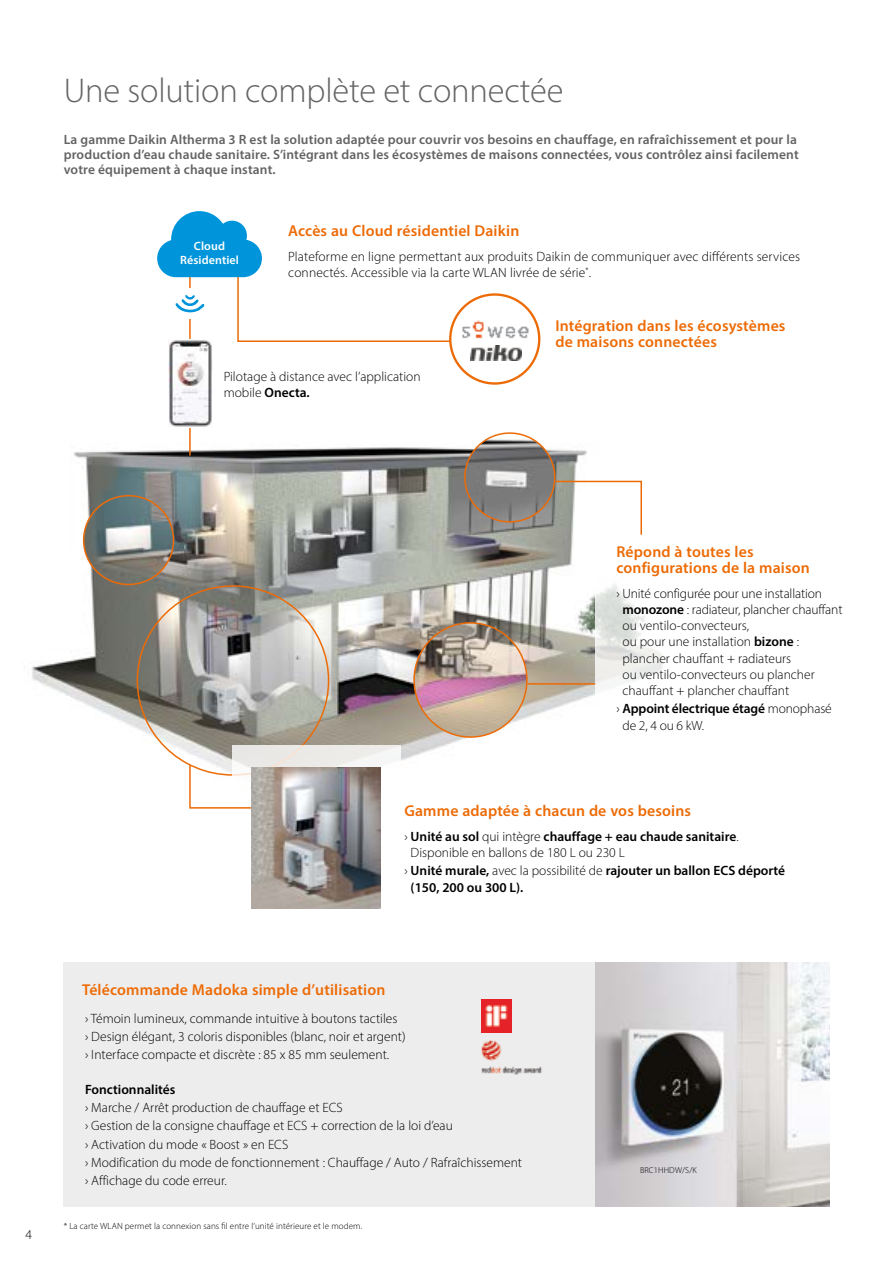
<style>
.page{position:relative;width:893px;height:1263px;background:#fff}
.page>*{position:absolute;margin:0;border:0;box-sizing:border-box;transform-origin:0 0}
.t1{font:300 34.5px "Myriad Pro";letter-spacing:-.005em;color:#646363}
.t2{font:600 15.75px/16.5px "Myriad Pro";letter-spacing:.01em;color:#ed6b06}
.t3{font:300 13.5px/16.2px "Myriad Pro";color:#000}
.t4{font:600 13.5px/15px "Myriad Pro";letter-spacing:.01em;color:#646363}
.t5{font:600 13.5px/16.2px "Myriad Pro";color:#000}
.t6{font:600 12px/14.4px "Myriad Pro";letter-spacing:.01em;color:#fff;text-align:center}
.t7{font:300 9px "Myriad Pro";letter-spacing:.01em;color:#000}
.t8{font:300 8.55px "Myriad Pro";letter-spacing:.01em;color:#000}
.s1{font-weight:600}
.s2{font-weight:300}
</style>
<div class="page">
<img style="left:31px;top:360px;width:564px;height:405px">
<div style="left:450px;top:294px;width:89px;height:89px;background:#fff;border-radius:50%"></div>
<div style="left:449px;top:293px;width:91px;height:92px;border:2px solid #ed6b06;border-radius:50%"></div>
<img style="left:466px;top:320px;width:63px;height:19px">
<img style="left:470px;top:345px;width:51px;height:15px">
<hr style="left:189px;top:245px;width:2px;height:211px;background:#ed6b06">
<img style="left:168px;top:343px;width:45px;height:84px">
<svg style="left:157px;top:211px;width:309px;height:132px"></svg>
<hr style="left:892px;top:43px;width:1px;height:336px;background:#e3e2dc">
<img style="left:414px;top:623px;width:113px;height:114px">
<div style="left:413px;top:622px;width:115px;height:116px;border:2px solid #ed6b06;border-radius:50%"></div>
<img style="left:465px;top:433px;width:90px;height:89px">
<div style="left:464px;top:432px;width:91px;height:91px;border:2px solid #ed6b06;border-radius:50%"></div>
<img style="left:84px;top:496px;width:89px;height:88px">
<div style="left:83px;top:495px;width:91px;height:90px;border:2px solid #ed6b06;border-radius:50%"></div>
<svg style="left:554px;top:480px;width:88px;height:56px"></svg>
<hr style="left:528px;top:683px;width:67px;height:2px;background:#ed6b06">
<div style="left:64px;top:962px;width:765px;height:244px;background:#ededed"></div>
<img style="left:595px;top:962px;width:234px;height:244px">
<img style="left:481px;top:999px;width:30px;height:33px">
<img style="left:481px;top:1040px;width:61px;height:34px">
<svg style="left:232px;top:745px;width:168px;height:164px"></svg>
<svg style="left:188px;top:763px;width:68px;height:46px"></svg>
<img style="left:252px;top:767px;width:129px;height:141px">
<h1 class="t1" style="left:64px;top:70px;width:501px">Une solution complète et connectée</h1>
<p class="t4" style="left:64px;top:132px;width:736px">La gamme Daikin Altherma 3 R est la solution adaptée pour couvrir vos besoins en chauffage, en rafraîchissement et pour la production d’eau chaude sanitaire. S’intégrant dans les écosystèmes de maisons connectées, vous contrôlez ainsi facilement votre équipement à chaque instant.</p>
<p class="t6" style="left:180px;top:238px;width:60px">Cloud<br>Résidentiel</p>
<p class="t2" style="left:288px;top:222px;width:233px">Accès au Cloud résidentiel Daikin</p>
<p class="t3" style="left:288px;top:248px;width:514px">Plateforme en ligne permettant aux produits Daikin de communiquer avec différents services connectés. Accessible via la carte WLAN livrée de série<sup>*</sup>.</p>
<p class="t2" style="left:555px;top:317px;width:232px">Intégration dans les écosystèmes de maisons connectées</p>
<p class="t3" style="left:224px;top:368px;width:198px">Pilotage à distance avec l’application mobile <span class="s1">Onecta.</span></p>
<p class="t2" style="left:616px;top:543px;width:195px">Répond à toutes les configurations de la maison</p>
<p class="t3" style="left:622px;top:585px;width:222px;text-indent:-6px">› Unité configurée pour une installation <span class="s1">monozone</span> : radiateur, plancher chauffant ou ventilo-convecteurs,<br>ou pour une installation <span class="s1">bizone</span> : plancher chauffant + radiateurs<br>ou ventilo-convecteurs ou plancher chauffant + plancher chauffant</p>
<p class="t5" style="left:622px;top:700px;width:211px;text-indent:-6px"><span class="s2">›</span> Appoint électrique étagé <span class="s2">monophasé de 2, 4 ou 6 kW.</span></p>
<p class="t2" style="left:404px;top:802px;width:288px">Gamme adaptée à chacun de vos besoins</p>
<p class="t3" style="left:411px;top:828px;width:330px;text-indent:-6px">› <span class="s1">Unité au sol</span> qui intègre <span class="s1">chauffage + eau chaude sanitaire</span>.<br>Disponible en ballons de 180 L ou 230 L</p>
<p class="t5" style="left:411px;top:862px;width:376px;text-indent:-6px"><span class="s2">›</span> Unité murale, <span class="s2">avec la possibilité de</span> rajouter un ballon ECS déporté (150, 200 ou 300 L).</p>
<p class="t3" style="left:26px;top:1226px;width:8px">4</p>
<p class="t2" style="left:82px;top:981px;width:305px">Télécommande Madoka simple d’utilisation</p>
<p class="t3" style="left:85px;top:1009px;width:322px;line-height:18.3px">› Témoin lumineux, commande intuitive à boutons tactiles<br>› Design élégant, 3 coloris disponibles (blanc, noir et argent) › Interface compacte et discrète : 85 x 85 mm seulement.</p>
<p class="t5" style="left:85px;top:1081px;width:92px">Fonctionnalités</p>
<p class="t3" style="left:85px;top:1098px;width:439px;line-height:18.3px">› Marche / Arrêt production de chauffage et ECS<br>› Gestion de la consigne chauffage et ECS + correction de la loi d’eau<br>› Activation du mode « Boost » en ECS<br>› Modification du mode de fonctionnement : Chauffage / Auto / Rafraîchissement › Affichage du code erreur.</p>
<p class="t7" style="left:64px;top:1220px;width:300px">* La carte WLAN permet la connexion sans fil entre l’unité intérieure et le modem.</p>
<p class="t8" style="left:640px;top:1165px;width:58px">BRC1HHDW/S/K</p>
</div>
